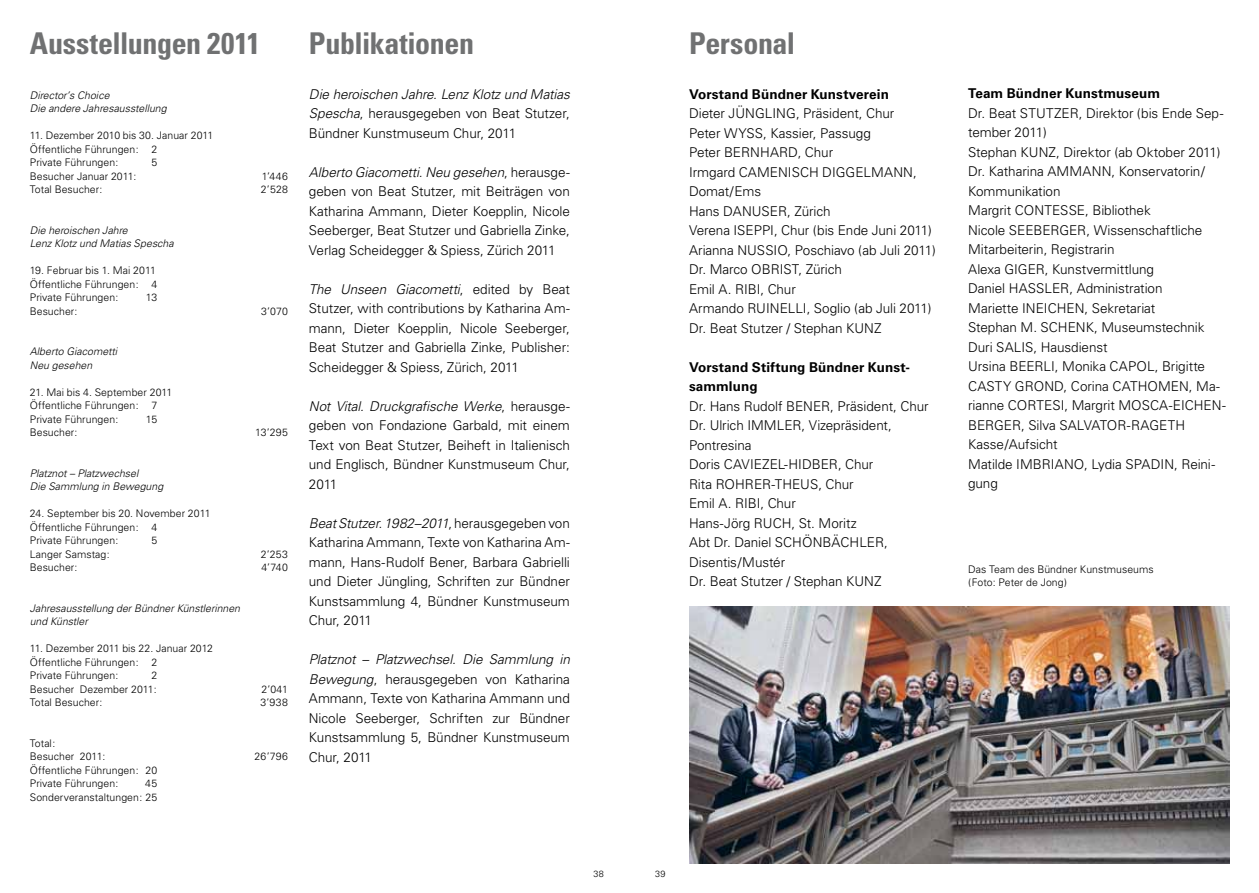
<style>
.page{position:relative;width:1259px;height:893px;background:#fff}
.page>*{position:absolute;margin:0;border:0;box-sizing:border-box;transform-origin:0 0}
.t1{font:700 condensed 30px "Univers";letter-spacing:-.015em;color:#707172}
.t2{font:300 13.5px/19.5px "Univers";letter-spacing:-.005em;color:#000;text-align:justify}
.t3{font:700 13.5px/19.5px "Univers";letter-spacing:.005em;color:#000}
.t4{font:300 10.5px/13.5px "Univers";letter-spacing:.005em;color:#000}
.t5{font:italic 300 10.5px/13.5px "Univers";color:#000}
.t6{font:300 9px "Univers";color:#000}
.s1{font-style:italic}
</style>
<div class="page">
<img style="left:689px;top:606px;width:540px;height:257px">
<h1 class="t1" style="left:30px;top:25px;width:232px">Ausstellungen 2011</h1>
<p class="t5" style="left:30px;top:88px;width:138px">Director’s Choice<br>Die andere Jahresausstellung</p>
<p class="t4" style="left:30px;top:129px;width:185px">11. Dezember 2010 bis 30. Januar 2011<br>Öffentliche Führungen: 2<br>Private Führungen:</p>
<p class="t4" style="left:151px;top:156px;width:7px">5</p>
<p class="t4" style="left:30px;top:169px;width:108px">Besucher Januar 2011:</p>
<p class="t4" style="left:262px;top:169px;width:28px">1’446</p>
<p class="t4" style="left:30px;top:183px;width:74px">Total Besucher:</p>
<p class="t4" style="left:261px;top:183px;width:28px">2’528</p>
<p class="t5" style="left:30px;top:223px;width:145px">Die heroischen Jahre<br>Lenz Klotz und Matias Spescha</p>
<p class="t4" style="left:30px;top:264px;width:129px">19. Februar bis 1. Mai 2011<br>Öffentliche Führungen: 4<br>Private Führungen:</p>
<p class="t4" style="left:146px;top:291px;width:13px">13</p>
<p class="t4" style="left:30px;top:304px;width:49px">Besucher:</p>
<p class="t4" style="left:261px;top:304px;width:28px">3’070</p>
<p class="t5" style="left:30px;top:345px;width:89px">Alberto Giacometti<br>Neu gesehen</p>
<p class="t4" style="left:30px;top:385px;width:144px">21. Mai bis 4. September 2011<br>Öffentliche Führungen: 7<br>Private Führungen:</p>
<p class="t4" style="left:146px;top:412px;width:13px">15</p>
<p class="t4" style="left:30px;top:426px;width:49px">Besucher:</p>
<p class="t4" style="left:255px;top:426px;width:34px">13’295</p>
<p class="t5" style="left:30px;top:466px;width:135px">Platznot – Platzwechsel<br>Die Sammlung in Bewegung</p>
<p class="t4" style="left:30px;top:507px;width:182px">24. September bis 20. November 2011<br>Öffentliche Führungen: 4<br>Private Führungen:</p>
<p class="t4" style="left:151px;top:534px;width:7px">5</p>
<p class="t4" style="left:30px;top:547px;width:82px">Langer Samstag:</p>
<p class="t4" style="left:261px;top:547px;width:29px">2’253</p>
<p class="t4" style="left:30px;top:561px;width:49px">Besucher:</p>
<p class="t4" style="left:261px;top:561px;width:28px">4’740</p>
<p class="t5" style="left:30px;top:601px;width:212px">Jahresausstellung der Bündner Künstlerinnen und Künstler</p>
<p class="t4" style="left:30px;top:642px;width:185px">11. Dezember 2011 bis 22. Januar 2012<br>Öffentliche Führungen: 2<br>Private Führungen:</p>
<p class="t4" style="left:30px;top:669px;width:129px;text-align:right">2<br>Besucher Dezember 2011:</p>
<p class="t4" style="left:261px;top:682px;width:28px">2’041</p>
<p class="t4" style="left:30px;top:696px;width:74px">Total Besucher:</p>
<p class="t4" style="left:260px;top:696px;width:29px">3’938</p>
<p class="t4" style="left:30px;top:736px;width:77px">Total:<br>Besucher 2011:</p>
<p class="t4" style="left:255px;top:750px;width:35px">26’796</p>
<p class="t4" style="left:30px;top:763px;width:129px">Öffentliche Führungen: 20<br>Private Führungen:</p>
<p class="t4" style="left:30px;top:777px;width:129px;text-align:right">45<br>Sonderveranstaltungen: 25</p>
<h1 class="t1" style="left:309px;top:25px;width:167px">Publikationen</h1>
<p class="t2" style="left:309px;top:84px;width:262px"><span class="s1">Die heroischen Jahre. Lenz Klotz und Matias Spescha</span>, herausgegeben von Beat Stutzer, Bündner Kunstmuseum Chur, 2011</p>
<p class="t2" style="left:309px;top:162px;width:263px"><span class="s1">Alberto Giacometti. Neu gesehen</span>, herausge&shy;geben von Beat Stutzer, mit Beiträgen von Katharina Ammann, Dieter Koepplin, Nicole Seeberger, Beat Stutzer und Gabriella Zinke, Verlag Scheidegger &amp; Spiess, Zürich 2011</p>
<p class="t2" style="left:309px;top:279px;width:263px"><span class="s1">The Unseen Giacometti</span>, edited by Beat Stutzer, with contributions by Katharina Am&shy;mann, Dieter Koepplin, Nicole Seeberger, Beat Stutzer and Gabriella Zinke, Publisher:<br>Scheidegger &amp; Spiess, Zürich, 2011</p>
<p class="t2" style="left:309px;top:396px;width:262px"><span class="s1">Not Vital. Druckgrafische Werke</span>, herausge&shy;geben von Fondazione Garbald, mit einem Text von Beat Stutzer, Beiheft in Italienisch und Englisch, Bündner Kunstmuseum Chur, 2011</p>
<p class="t2" style="left:309px;top:513px;width:263px"><span class="s1">Beat Stutzer. 1982–2011</span>, herausgegeben von Katharina Ammann, Texte von Katharina Am&shy;mann, Hans-Rudolf Bener, Barbara Gabrielli und Dieter Jüngling, Schriften zur Bündner Kunstsammlung 4, Bündner Kunstmuseum Chur, 2011</p>
<p class="t2" style="left:309px;top:650px;width:262px"><span class="s1">Platznot – Platzwechsel. Die Sammlung in Bewegung</span>, herausgegeben von Katharina Ammann, Texte von Katharina Ammann und Nicole Seeberger, Schriften zur Bündner Kunstsammlung 5, Bündner Kunstmuseum Chur, 2011</p>
<h1 class="t1" style="left:689px;top:25px;width:108px">Personal</h1>
<p class="t3" style="left:689px;top:84px;width:201px">Vorstand Bündner Kunstverein</p>
<p class="t2" style="left:689px;top:104px;width:248px;text-align:left">Dieter JÜ NGLING, Präsident, Chur<br>Peter WYSS, Kassier, Passugg<br>Peter BERNHARD, Chur<br>Irmgard CAMENISCH DIGGELMANN,<br>Domat/Ems<br>Hans DANUSER, Zürich<br>Verena ISEPPI, Chur (bis Ende Juni 2011)<br>Arianna NUSSIO, Poschiavo (ab Juli 2011)<br>Dr. Marco OBRIST, Zürich<br>Emil A. RIBI, Chur<br>Armando RUINELLI, Soglio (ab Juli 2011)<br>Dr. Beat Stutzer / Stephan KUNZ</p>
<p class="t3" style="left:689px;top:357px;width:222px">Vorstand Stiftung Bündner Kunst&shy;sammlung</p>
<p class="t2" style="left:689px;top:396px;width:241px;text-align:left">Dr. Hans Rudolf BENER, Präsident, Chur<br>Dr. Ulrich IMMLER, Vizepräsident,<br>Pontresina<br>Doris CAVIEZEL-HIDBER, Chur<br>Rita ROHRER-THEUS, Chur<br>Emil A. RIBI, Chur<br>Hans-Jörg RUCH, St. Moritz<br>Abt Dr. Daniel SCHÖNBÄCHLER,<br>Disentis/Mustér<br>Dr. Beat Stutzer / Stephan KUNZ</p>
<p class="t6" style="left:593px;top:869px;width:12px">38</p>
<p class="t6" style="left:655px;top:869px;width:12px">39</p>
<p class="t3" style="left:968px;top:84px;width:194px">Team Bündner Kunstmuseum</p>
<p class="t2" style="left:968px;top:103px;width:259px;text-align:left">Dr. Beat STUTZER, Direktor (bis Ende Sep&shy;tember 2011)<br>Stephan KUNZ, Direktor (ab Oktober 2011)<br>Dr. Katharina AMMANN, Konservatorin/<br>Kommunikation<br>Margrit CONTESSE, Bibliothek<br>Nicole SEEBERGER, Wissenschaftliche<br>Mitarbeiterin, Registrarin<br>Alexa GIGER, Kunstvermittlung<br>Daniel HASSLER, Administration<br>Mariette INEICHEN, Sekretariat<br>Stephan M. SCHENK, Museumstechnik<br>Duri SALIS, Hausdienst<br>Ursina BEERLI, Monika CAPOL, Brigitte<br>CASTY GROND, Corina CATHOMEN, Ma&shy;rianne CORTESI, Margrit MOSCA-EICHEN-<br>BERGER, Silva SALVATOR-RAGETH<br>Kasse/Aufsicht<br>Matilde IMBRIANO, Lydia SPADIN, Reini&shy;gung</p>
<p class="t4" style="left:968px;top:562px;width:187px">Das Team des Bündner Kunstmuseums (Foto: Peter de Jong)</p>
</div>
